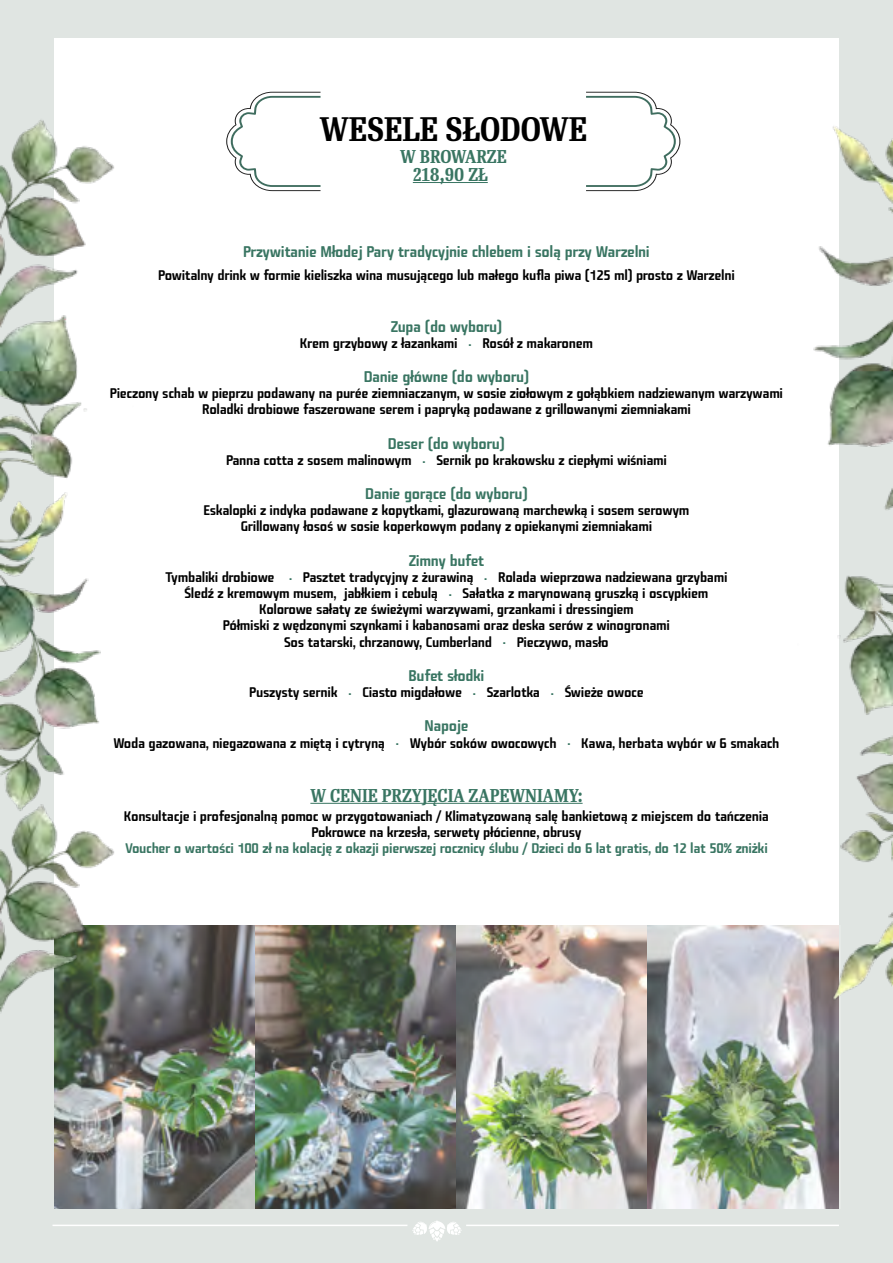
<style>
.page{position:relative;width:893px;height:1263px;background:#fff}
.page>*{position:absolute;margin:0;border:0;box-sizing:border-box;transform-origin:0 0}
.t1{font:600 33px "Re Public Cond";color:#000}
.t2{font:600 18px/17.9px "Re Public Cond";color:#397562;text-align:center}
.t3{font:500 15px "Fishmonger K";letter-spacing:-.025em;color:#397562}
.t4{font:500 13.5px/16.2px "Fishmonger K";letter-spacing:-.025em;color:#000;text-align:center}
.t5{font:500 13.5px "Fishmonger K";letter-spacing:-.025em;color:#397562}
</style>
<div class="page">
<img style="left:0;top:0;width:893px;height:1263px">
<hr style="left:413px;top:182px;width:75px;height:1px;background:#397562">
<svg style="left:226px;top:92px;width:95px;height:99px"></svg>
<svg style="left:586px;top:92px;width:94px;height:99px"></svg>
<h1 class="t1" style="left:320px;top:110px;width:269px">WESELE SŁODOWE</h1>
<h2 class="t2" style="left:400px;top:148px;width:108px">W BROWARZE<br>218,90 ZŁ</h2>
<p class="t3" style="left:243px;top:243px;width:408px">Przywitanie Młodej Pary tradycyjnie chlebem i solą przy Warzelni</p>
<p class="t4" style="left:158px;top:267px;width:578px">Powitalny drink w formie kieliszka wina musującego lub małego kufla piwa (125 ml) prosto z Warzelni</p>
<p class="t3" style="left:391px;top:317px;width:113px">Zupa (do wyboru)</p>
<p class="t4" style="left:300px;top:335px;width:294px">Krem grzybowy z łazankami <sup>.</sup> Rosół z makaronem</p>
<p class="t3" style="left:364px;top:368px;width:167px">Danie główne (do wyboru)</p>
<p class="t4" style="left:110px;top:386px;width:675px">Pieczony schab w pieprzu podawany na purée ziemniaczanym, w sosie ziołowym z gołąbkiem nadziewanym warzywami<br>Roladki drobiowe faszerowane serem i papryką podawane z grillowanymi ziemniakami</p>
<p class="t3" style="left:388px;top:434px;width:119px">Deser (do wyboru)</p>
<p class="t4" style="left:226px;top:452px;width:442px">Panna cotta z sosem malinowym <sup>.</sup> Sernik po krakowsku z ciepłymi wiśniami</p>
<p class="t3" style="left:365px;top:485px;width:164px">Danie gorące (do wyboru)</p>
<p class="t4" style="left:204px;top:503px;width:487px">Eskalopki z indyka podawane z kopytkami, glazurowaną marchewką i sosem serowym<br>Grillowany łosoś w sosie koperkowym podany z opiekanymi ziemniakami</p>
<p class="t3" style="left:409px;top:551px;width:77px">Zimny bufet</p>
<p class="t4" style="left:165px;top:569px;width:564px">Tymbaliki drobiowe <sup>.</sup> Pasztet tradycyjny z żurawiną <sup>.</sup> Rolada wieprzowa nadziewana grzybami Śledź z kremowym musem, jabłkiem i cebulą <sup>.</sup> Sałatka z marynowaną gruszką i oscypkiem Kolorowe sałaty ze świeżymi warzywami, grzankami i dressingiem<br>Półmiski z wędzonymi szynkami i kabanosami oraz deska serów z winogronami<br>Sos tatarski, chrzanowy, Cumberland <sup>.</sup> Pieczywo, masło</p>
<p class="t3" style="left:409px;top:667px;width:77px">Bufet słodki</p>
<p class="t4" style="left:249px;top:684px;width:396px">Puszysty sernik <sup>.</sup> Ciasto migdałowe <sup>.</sup> Szarlotka <sup>.</sup> Świeże owoce</p>
<p class="t3" style="left:424px;top:717px;width:45px">Napoje</p>
<p class="t4" style="left:113px;top:735px;width:668px">Woda gazowana, niegazowana z miętą i cytryną <sup>.</sup> Wybór soków owocowych <sup>.</sup> Kawa, herbata wybór w 6 smakach</p>
<h2 class="t2" style="left:310px;top:787px;width:274px">W CENIE PRZYJĘCIA ZAPEWNIAMY:</h2>
<p class="t4" style="left:124px;top:808px;width:647px">Konsultacje i profesjonalną pomoc w przygotowaniach / Klimatyzowaną salę bankietową z miejscem do tańczenia<br>Pokrowce na krzesła, serwety płócienne, obrusy</p>
<p class="t5" style="left:125px;top:841px;width:644px">Voucher o wartości 100 zł na kolację z okazji pierwszej rocznicy ślubu / Dzieci do 6 lat gratis, do 12 lat 50% zniżki</p>
</div>
